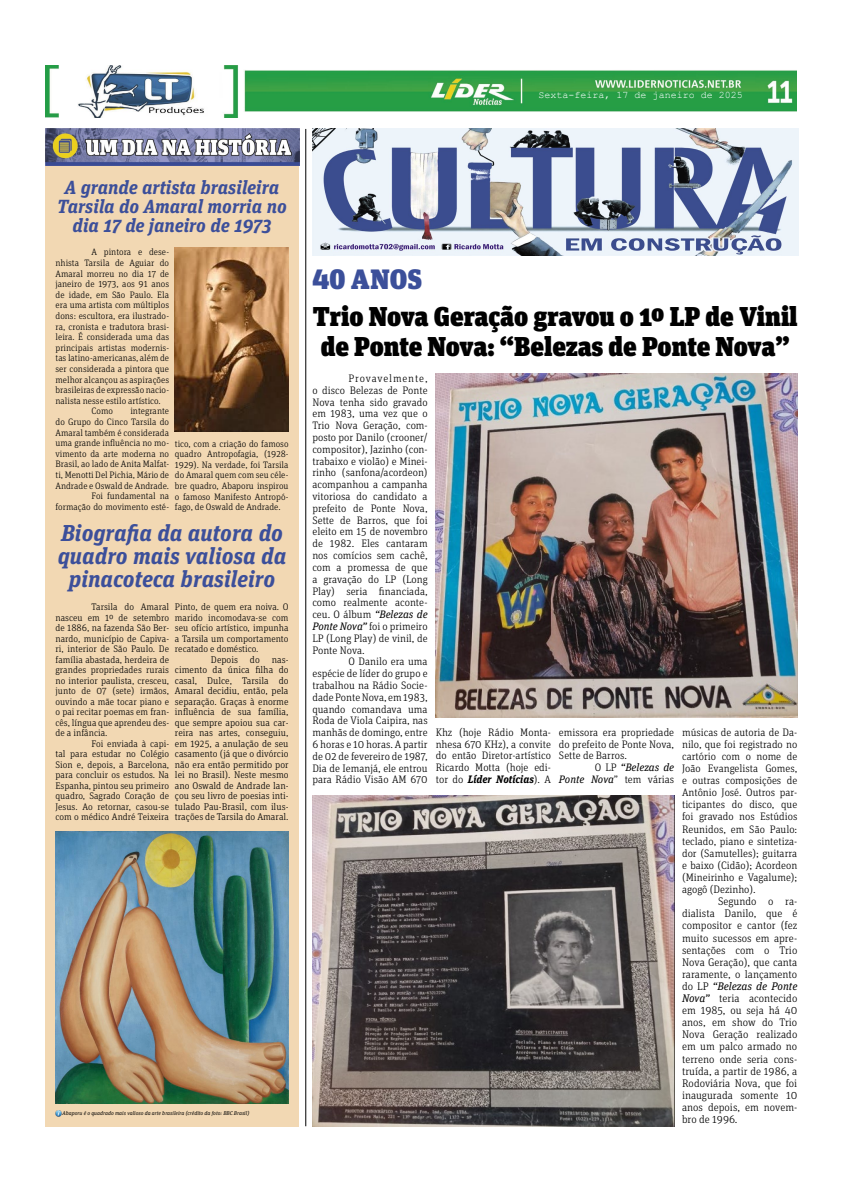
<style>
.page{position:relative;width:842px;height:1191px;background:#fff}
.page>*{position:absolute;margin:0;border:0;box-sizing:border-box;transform-origin:0 0}
.t1{font:900 28px "Unit Slab Pro";letter-spacing:.005em;color:#3b4f9a}
.t2{font:900 27.2px/30px "Unit Slab Pro";letter-spacing:-.005em;color:#000}
.t3{font:italic 700 23px/23px "Unit Slab Pro";color:#3c4f9a;text-align:center}
.t4{font:italic 700 19px/19px "Unit Slab Pro";color:#3c4f9a;text-align:center}
.t5{font:300 11px/12.1px "Unit Slab Pro";color:#000;text-align:justify}
.t6{font:300 10.8px/11.8px "Unit Slab Pro";color:#000;text-align:justify}
.t7{font:italic 10.8px/11.8px "Unit Slab Pro";color:#000;text-align:right}
.t8{font:10px "Courier New";color:#fff}
.t9{font:300 9.8px/10.5px "Unit Slab Pro";color:#000;text-align:justify}
.t10{font:300 9.6px/10.5px "Unit Slab Pro";color:#000;text-align:justify}
.t11{font:300 9.3px/10.6px "Unit Slab Pro";color:#000;text-align:right}
.t12{font:italic 5.5px "Unit Slab Pro";color:#000}
.s1{font-weight:400;font-style:italic}
.s2{font-weight:700;font-style:italic}
.s3{font-weight:300;font-style:normal}
</style>
<div class="page">
<img style="left:45px;top:65px;width:751px;height:52px">
<hr style="left:305px;top:129px;width:1px;height:997px;background:#000">
<img style="left:312px;top:129px;width:486px;height:127px">
<div style="left:45px;top:166px;width:254px;height:960px;background:#f2d8b3"></div>
<img style="left:45px;top:129px;width:254px;height:37px">
<img style="left:56px;top:831px;width:232px;height:272px">
<img style="left:175px;top:247px;width:114px;height:184px">
<img style="left:436px;top:373px;width:361px;height:344px">
<svg style="left:56px;top:1110px;width:5px;height:6px"></svg>
<img style="left:312px;top:795px;width:362px;height:331px">
<p class="t8" style="left:539px;top:89px;width:206px">Sexta-feira, 17 de janeiro de 2025</p>
<h3 class="t4" style="left:57px;top:176px;width:231px">A grande artista brasileira<br>Tarsila do Amaral morria no dia 17 de janeiro de 1973</h3>
<p class="t11" style="left:92px;top:246px;width:79px">A pintora e dese-</p>
<p class="t11" style="left:56px;top:257px;width:115px">nhista Tarsila de Aguiar do</p>
<p class="t11" style="left:56px;top:268px;width:115px">Amaral morreu no dia 17 de</p>
<p class="t11" style="left:56px;top:278px;width:115px">janeiro de 1973, aos 91 anos</p>
<p class="t11" style="left:56px;top:289px;width:115px">de idade, em São Paulo. Ela</p>
<p class="t11" style="left:56px;top:299px;width:115px">era uma artista com múltiplos</p>
<p class="t11" style="left:56px;top:310px;width:115px">dons: escultora, era ilustrado-</p>
<p class="t11" style="left:56px;top:321px;width:115px">ra, cronista e tradutora brasi-</p>
<p class="t11" style="left:56px;top:331px;width:115px">leira. É considerada uma das</p>
<p class="t11" style="left:56px;top:342px;width:115px">principais artistas modernis-</p>
<p class="t11" style="left:56px;top:352px;width:115px">tas latino-americanas, além de</p>
<p class="t11" style="left:56px;top:363px;width:115px">ser considerada a pintora que</p>
<p class="t11" style="left:56px;top:374px;width:115px">melhor alcançou as aspirações</p>
<p class="t11" style="left:56px;top:384px;width:115px">brasileiras de expressão nacio-</p>
<p class="t11" style="left:56px;top:395px;width:107px">nalista nesse estilo artístico.</p>
<p class="t11" style="left:92px;top:405px;width:23px">Como</p>
<p class="t11" style="left:56px;top:405px;width:115px">integrante<br>do Grupo do Cinco Tarsila do<br>Amaral também é considerada uma grande influência no mo&shy;vimento da arte moderna no<br>Brasil, ao lado de Anita Malfat&shy;ti, Menotti Del Pichia, Mário de<br>Andrade e Oswald de Andrade.<br>Foi fundamental na formação do movimento esté-</p>
<p class="t11" style="left:175px;top:438px;width:115px;text-align:justify">tico, com a criação do famoso quadro Antropofagia, (1928- 1929). Na verdade, foi Tarsila do Amaral quem com seu céle&shy;bre quadro, Abaporu inspirou o famoso Manifesto Antropó&shy;fago, de Oswald de Andrade.</p>
<h3 class="t3" style="left:58px;top:520px;width:230px">Biografia da autora do quadro mais valiosa da pinacoteca brasileiro</h3>
<p class="t10" style="left:175px;top:601px;width:115px">Pinto, de quem era noiva. O marido incomodava-se com seu ofício artístico, impunha a Tarsila um comportamento recatado e doméstico.</p>
<p class="t9" style="left:175px;top:654px;width:115px;text-indent:36px">Depois do nas&shy;cimento da única filha do casal, Dulce, Tarsila do Amaral decidiu, então, pela separação. Graças à enorme influência de sua família, que sempre apoiou sua car&shy;reira nas artes, conseguiu, em 1925, a anulação de seu casamento (já que o divórcio não era então permitido por lei no Brasil). Neste mesmo ano Oswald de Andrade lan&shy;çou seu livro de poesias inti&shy;tulado Pau-Brasil, com ilus&shy;trações de Tarsila do Amaral.</p>
<p class="t10" style="left:56px;top:601px;width:115px;text-indent:36px">Tarsila do Amaral nasceu em 1º de setembro de 1886, na fazenda São Ber&shy;nardo, município de Capiva&shy;ri, interior de São Paulo. De família abastada, herdeira de grandes propriedades rurais no interior paulista, cresceu, junto de 07 (sete) irmãos, ouvindo a mãe tocar piano e o pai recitar poemas em fran&shy;cês, língua que aprendeu des&shy;de a infância.</p>
<p class="t10" style="left:56px;top:738px;width:115px;text-indent:36px">Foi enviada à capi&shy;tal para estudar no Colégio Sion e, depois, a Barcelona, para concluir os estudos. Na Espanha, pintou seu primeiro quadro, Sagrado Coração de Jesus. Ao retornar, casou-se com o médico André Teixeira</p>
<p class="t12" style="left:63px;top:1109px;width:188px">Abaporu é o quadrado mais valioso da arte brasileira (crédito da foto: BBC Brasil)</p>
<h1 class="t1" style="left:312px;top:258px;width:111px">40 ANOS</h1>
<h2 class="t2" style="left:313px;top:300px;width:486px">Trio Nova Geração gravou o 1º LP de Vinil de Ponte Nova: “Belezas de Ponte Nova”</h2>
<p class="t6" style="left:312px;top:372px;width:117px;text-indent:36px">Provavelmente, o disco Belezas de Ponte Nova tenha sido gravado em 1983, uma vez que o Trio Nova Geração, com&shy;posto por Danilo (crooner/ compositor), Jazinho (con&shy;trabaixo e violão) e Minei&shy;rinho (sanfona/acordeon) acompanhou a campanha vitoriosa do candidato a prefeito de Ponte Nova, Sette de Barros, que foi eleito em 15 de novembro de 1982. Eles cantaram nos comícios sem cachê, com a promessa de que a gravação do LP (Long Play) seria financiada, como realmente aconte&shy;ceu. O álbum <span class="s1">“Belezas de Ponte Nova”</span> foi o primeiro LP (Long Play) de vinil, de Ponte Nova.</p>
<p class="t6" style="left:312px;top:655px;width:117px;text-indent:36px">O Danilo era uma espécie de líder do grupo e trabalhou na Rádio Socie&shy;dade Ponte Nova, em 1983, quando comandava uma Roda de Viola Caipira, nas manhãs de domingo, entre 6 horas e 10 horas. A partir de 02 de fevereiro de 1987, Dia de Iemanjá, ele entrou para Rádio Visão AM 670</p>
<p class="t6" style="left:436px;top:726px;width:117px">Khz (hoje Rádio Monta&shy;nhesa 670 KHz), a convite do então Diretor-artístico Ricardo Motta (hoje edi&shy;tor do <span class="s2">Líder Notícias</span>). A</p>
<p class="t6" style="left:682px;top:725px;width:117px;line-height:12.1px">músicas de autoria de Da&shy;nilo, que foi registrado no cartório com o nome de João Evangelista Gomes, e outras composições de Antônio José. Outros par&shy;ticipantes do disco, que foi gravado nos Estúdios Reunidos, em São Paulo: teclado, piano e sintetiza&shy;dor (Samutelles); guitarra e baixo (Cidão); Acordeon (Mineirinho e Vagalume); agogô (Dezinho).</p>
<p class="t5" style="left:682px;top:895px;width:117px;text-indent:36px">Segundo o ra&shy;dialista Danilo, que é compositor e cantor (fez muito sucessos em apre&shy;sentações com o Trio Nova Geração), que canta raramente, o lançamento do LP <span class="s1">“Belezas de Ponte Nova”</span> teria acontecido em 1985, ou seja há 40 anos, em show do Trio Nova Geração realizado em um palco armado no terreno onde seria cons&shy;truída, a partir de 1986, a Rodoviária Nova, que foi inaugurada somente 10 anos depois, em novem&shy;bro de 1996.</p>
<p class="t6" style="left:559px;top:726px;width:117px">emissora era propriedade do prefeito de Ponte Nova, Sette de Barros.</p>
<p class="t7" style="left:559px;top:761px;width:117px"><span class="s3">O LP</span> “Belezas de<br>Ponte Nova<span class="s3">” tem várias</span></p>
</div>
